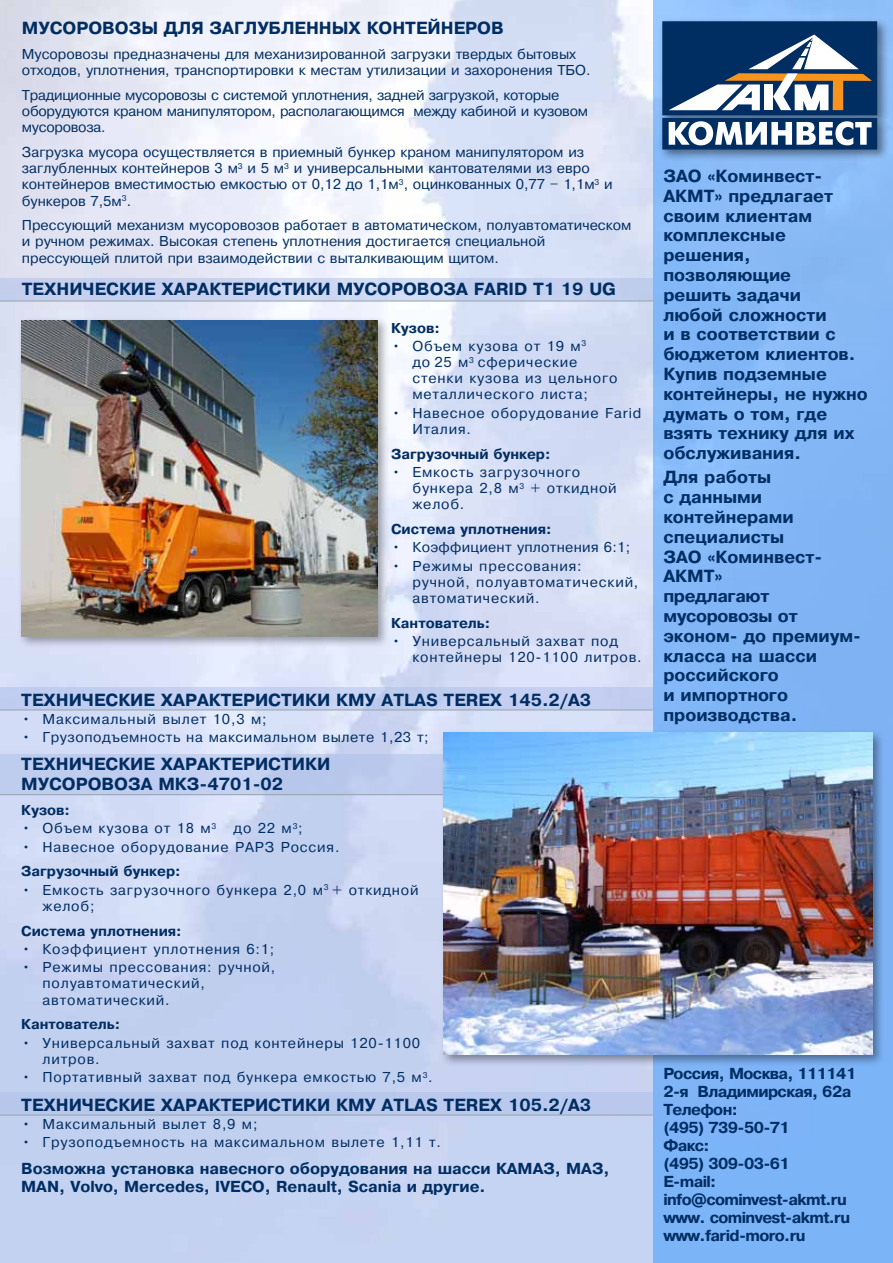
<style>
.page{position:relative;width:893px;height:1263px;background:#fff}
.page>*{position:absolute;margin:0;border:0;box-sizing:border-box;transform-origin:0 0}
.t1{font:700 16.5px/19.8px "Pragmatica";color:#002d62}
.t2{font:700 15px/18px "Pragmatica";letter-spacing:-.04em;color:#002d62}
.t3{font:700 15px/18px "Pragmatica";color:#002d62}
.t4{font:13.5px/16.2px "Pragmatica";letter-spacing:.06em;color:#002d62}
.t5{font:13.5px/16.2px "Pragmatica";color:#002d62}
.t6{font:13.5px/16.2px "Pragmatica";letter-spacing:-.02em;color:#002d62}
.t7{font:700 13.5px "Pragmatica";color:#002d62}
.t8{font:13.5px "Pragmatica";letter-spacing:.04em;color:#002d62}
.t9{font:13.5px "Pragmatica";letter-spacing:.02em;color:#002d62}
.s1{font-weight:700}
</style>
<div class="page">
<div style="left:653px;top:0;width:240px;height:1263px;background:#81b5f7"></div>
<div style="left:0;top:279px;width:653px;height:22px;background:linear-gradient(to right,#c9d2ee,#c7d4f1)"></div>
<hr style="left:0;top:301px;width:653px;height:1px;background:#95a3ab">
<div style="left:0;top:687px;width:653px;height:23px;background:#c2cef0"></div>
<hr style="left:0;top:710px;width:653px;height:1px;background:#95a3ab">
<div style="left:0;top:1092px;width:653px;height:23px;background:#b7c7eb"></div>
<hr style="left:0;top:1115px;width:653px;height:1px;background:#95a3ab">
<div style="left:0;top:754px;width:446px;height:41px;background:#bfccef"></div>
<hr style="left:0;top:794px;width:446px;height:1px;background:#95a3ab">
<div style="left:658px;top:17px;width:231px;height:145px;background:#000;opacity:.45"></div>
<svg style="left:662px;top:21px;width:215px;height:129px;background:#4f6989"></svg>
<div style="left:17px;top:316px;width:373px;height:333px;background:#000;opacity:.35"></div>
<img style="left:21px;top:320px;width:357px;height:316px">
<div style="left:440px;top:729px;width:445px;height:338px;background:#000;opacity:.4"></div>
<img style="left:444px;top:733px;width:429px;height:321px">
<p class="t1" style="left:22px;top:18px;width:31px">Мусоровозы</p>
<p class="t1" style="left:164px;top:18px;width:132px">для заглубленных</p>
<p class="t1" style="left:367px;top:18px;width:13px">конте</p>
<p class="t1" style="left:428px;top:18px;width:27px">йнеров</p>
<p class="t5" style="left:22px;top:46px;width:570px">Мусоровозы предназначены для механизированной загрузки твердых бытовых отходов, уплотнения, транспортировки к местам утилизации и захоронения ТБО.</p>
<p class="t6" style="left:22px;top:87px;width:568px">Традиционные мусоровозы с системой уплотнения, задней загрузкой, которые оборудуются краном манипулятором, располагающимся между кабиной и кузовом мусоровоза.</p>
<p class="t5" style="left:22px;top:144px;width:592px">Загрузка мусора осуществляется в приемный бункер краном манипулятором из заглубленных контейнеров 3 м<sup>3</sup> и 5 м<sup>3</sup> и универсальными кантователями из евро контейнеров вместимостью емкостью от 0,12 до 1,1м<sup>3</sup>, оцинкованных 0,77 – 1,1м<sup>3</sup> и бункеров 7,5м<sup>3</sup>.</p>
<p class="t5" style="left:22px;top:217px;width:611px">Прессующий механизм мусоровозов работает в автоматическом, полуавтоматическом и ручном режимах. Высокая степень уплотнения достигается специальной прессующей плитой при взаимодействии с выталкивающим щитом.</p>
<p class="t1" style="left:22px;top:279px;width:24px">Технические</p>
<p class="t1" style="left:162px;top:279px;width:14px">характеристики</p>
<p class="t1" style="left:337px;top:279px;width:15px">мусоровоза</p>
<p class="t1" style="left:474px;top:279px;width:144px">Fari d T1 19 UG</p>
<p class="t7" style="left:391px;top:320px;width:50px">Кузов:</p>
<p class="t4" style="left:412px;top:338px;width:206px;text-indent:-21px"><span class="s1">•</span> Объем кузова от 19 м<sup>3<br></sup>до 25 м<sup>3</sup> сферические стенки кузова из цельного металлического листа;</p>
<p class="t4" style="left:412px;top:405px;width:231px;text-indent:-21px"><span class="s1">•</span> Навесное оборудование Farid<br>Италия.</p>
<p class="t7" style="left:391px;top:446px;width:161px">Загрузочный бункер:</p>
<p class="t4" style="left:412px;top:464px;width:206px;text-indent:-21px"><span class="s1">•</span> Емкость загрузочного бункера 2,8 м<sup>3</sup> + откидной желоб.</p>
<p class="t7" style="left:391px;top:522px;width:162px">Система уплотнения:</p>
<p class="t9" style="left:391px;top:540px;width:240px"><span class="s1">•</span> Коэффициент уплотнения 6:1;</p>
<p class="t4" style="left:412px;top:558px;width:227px;text-indent:-21px"><span class="s1">•</span> Режимы прессования: ручной, полуавтоматический, автоматический.</p>
<p class="t7" style="left:391px;top:615px;width:101px">Кантователь:</p>
<p class="t4" style="left:412px;top:633px;width:231px;text-indent:-21px"><span class="s1">•</span> Универсальный захват под контейнеры 120-1100 литров.</p>
<p class="t1" style="left:21px;top:690px;width:24px">Технические</p>
<p class="t1" style="left:161px;top:690px;width:14px">характеристики</p>
<p class="t1" style="left:336px;top:690px;width:58px">КМУ Atl</p>
<p class="t1" style="left:414px;top:690px;width:178px">as Terex 145.2/а3</p>
<p class="t4" style="left:21px;top:711px;width:247px"><span class="s1">•</span> Максимальный вылет 10,3 м;</p>
<p class="t8" style="left:21px;top:730px;width:409px"><span class="s1">•</span> Грузоподъемность на максимальном вылете 1,23 т;</p>
<p class="t1" style="left:21px;top:755px;width:24px">Технические</p>
<p class="t1" style="left:161px;top:755px;width:14px">характеристики</p>
<p class="t1" style="left:21px;top:774px;width:15px">мусоровоза</p>
<p class="t1" style="left:158px;top:774px;width:126px">МКЗ-4701-02</p>
<p class="t7" style="left:21px;top:802px;width:50px">Кузов:</p>
<p class="t4" style="left:21px;top:820px;width:197px"><span class="s1">•</span> Объем кузова от 18 м<sup>3</sup></p>
<p class="t5" style="left:234px;top:820px;width:70px">до 22 м<sup>3</sup>;</p>
<p class="t4" style="left:21px;top:834px;width:320px;line-height:24.8px"><span class="s1">•</span> Навесное оборудование РАРЗ Россия.<br><span class="s1">Загрузочный бункер:</span></p>
<p class="t4" style="left:43px;top:882px;width:378px;text-indent:-21px"><span class="s1">•</span> Емкость загрузочного бункера 2,0 м<sup>3</sup> + откидной желоб;</p>
<p class="t7" style="left:21px;top:923px;width:162px">Система уплотнения:</p>
<p class="t4" style="left:21px;top:941px;width:255px"><span class="s1">•</span> Коэффициент уплотнения 6:1;</p>
<p class="t4" style="left:43px;top:959px;width:234px;text-indent:-21px"><span class="s1">•</span> Режимы прессования: ручной, полуавтоматический, автоматический.</p>
<p class="t7" style="left:21px;top:1017px;width:101px">Кантователь:</p>
<p class="t4" style="left:43px;top:1035px;width:379px;text-indent:-21px"><span class="s1">•</span> Универсальный захват под контейнеры 120-1100 литров.</p>
<p class="t4" style="left:21px;top:1069px;width:413px"><span class="s1">•</span> Портативный захват под бункера емкостью 7,5 м<sup>3</sup>.</p>
<p class="t1" style="left:21px;top:1095px;width:24px">Технические</p>
<p class="t1" style="left:161px;top:1095px;width:14px">характеристики</p>
<p class="t1" style="left:336px;top:1095px;width:58px">КМУ Atl</p>
<p class="t1" style="left:414px;top:1095px;width:178px">as Terex 105.2/а3</p>
<p class="t4" style="left:21px;top:1116px;width:238px"><span class="s1">•</span> Максимальный вылет 8,9 м;</p>
<p class="t4" style="left:21px;top:1134px;width:421px"><span class="s1">•</span> Грузоподъемность на максимальном вылете 1,11 т.</p>
<p class="t3" style="left:21px;top:1159px;width:590px">Возможна установка навесного оборудования на шасси КАМАЗ, МАЗ,<br>MAN, Volvo, Mercedes, IVECO, Renault, Scania и другие.</p>
<p class="t1" style="left:663px;top:166px;width:206px">ЗАО «Коминвест-<br>АКМТ» предлагает своим клиентам комплексные решения, позволяющие<br>решить задачи<br>любой сложности<br>и в соответствии с бюджетом клиентов.<br>Купив подземные контейнеры, не нужно думать о том, где взять технику для их обслуживания.</p>
<p class="t1" style="left:663px;top:467px;width:199px">Для работы<br>с данными контейнерами специалисты<br>ЗАО «Коминвест-<br>АКМТ»<br>предлагают мусоровозы от эконом- до премиум&shy;класса на шасси российского<br>и импортного производства.</p>
<p class="t2" style="left:663px;top:1064px;width:194px">Россия, Москва, 111141<br>2-я Владимирская, 62а<br>Телефон:<br>(495) 739-50-71<br>Факс:<br>(495) 309-03-61<br>E-mail: info@cominvest-akmt.ru www. cominvest-akmt.ru www.farid-moro.ru</p>
</div>
